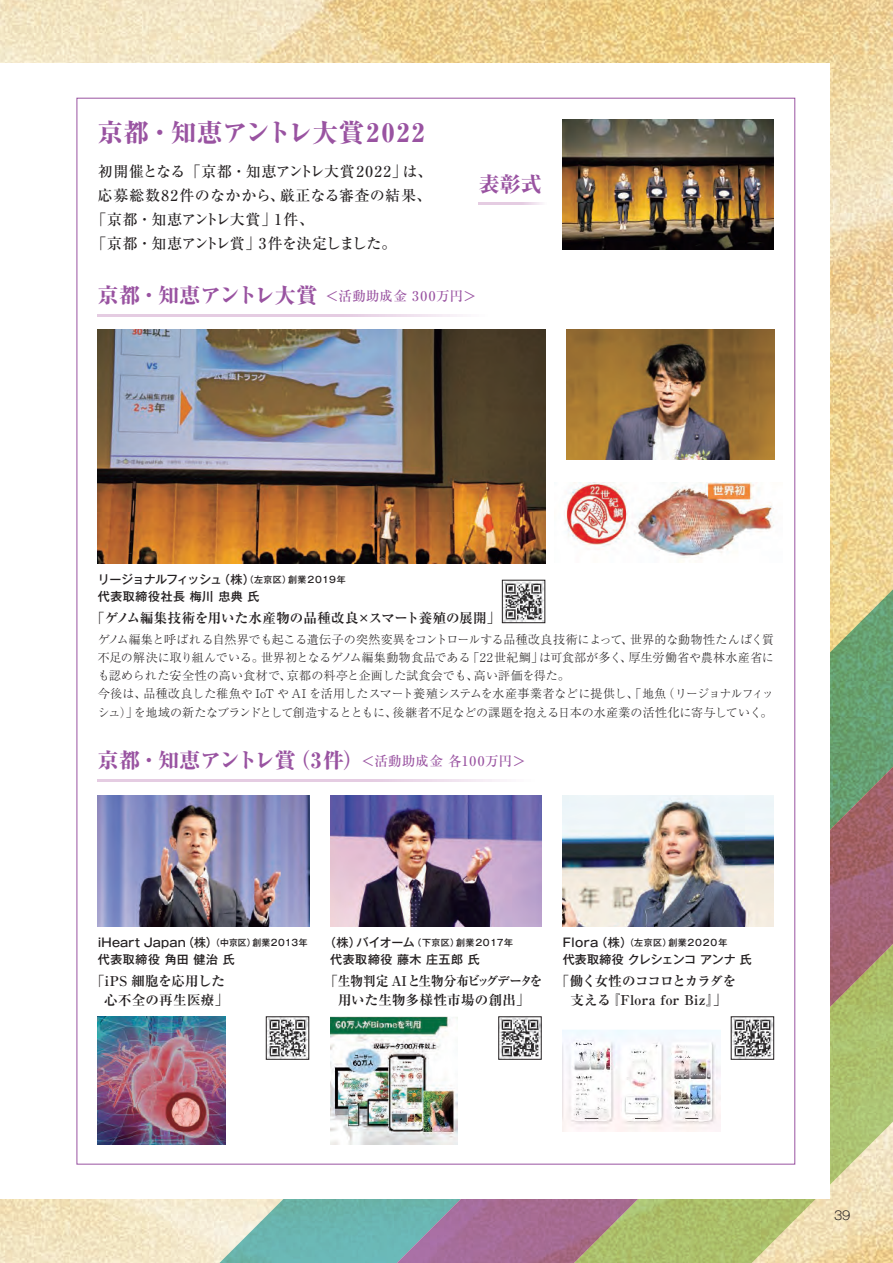
<style>
.page{position:relative;width:893px;height:1263px;background:#fff}
.page>*{position:absolute;margin:0;border:0;box-sizing:border-box;transform-origin:0 0}
.t1{font:800 25.5px "Ryumin Pr 6 N";letter-spacing:.015em;color:#9953a1}
.t2{font:800 21px "Ryumin Pr 6 N";color:#9953a1}
.t3{font:500 15px "Ryumin Pr 6 N";letter-spacing:.05em;color:#231f20}
.t4{font:500 15px "Ryumin Pr 6 N";letter-spacing:-.045em;color:#231f20}
.t5{font:500 15px "Ryumin Pr 6 N";letter-spacing:-.04em;color:#231f20}
.t6{font:700 13.5px/19.5px "Ryumin Pr 6 N";color:#231f20;text-align:center}
.t7{font:500 13.5px "Ryumin Pr 6 N";letter-spacing:.025em;color:#9953a1}
.t8{font:700 13.5px/19.5px "Ryumin Pr 6 N";letter-spacing:.02em;color:#231f20;text-align:right}
.t9{font:300 12px/18.1px "Ryumin Pr 6 N";letter-spacing:-.005em;color:#231f20}
.t10{font:500 12px/16.5px "Gothic MB101 Pr 6 N";letter-spacing:-.03em;color:#231f20}
.t11{font:500 12px/16.5px "Gothic MB101 Pr 6 N";letter-spacing:.02em;color:#231f20}
.t12{font:500 12px "Gothic MB101 Pr 6 N";letter-spacing:-.02em;color:#231f20}
.t13{font:500 12px "Gothic MB101 Pr 6 N";letter-spacing:.045em;color:#231f20}
.t14{font:300 12px "Gothic MB101 Pr 6 N";color:#231f20}
.t15{font:500 9px "Gothic MB101 Pr 6 N";letter-spacing:.055em;color:#231f20}
.t16{font:500 9px "Gothic MB101 Pr 6 N";letter-spacing:.09em;color:#231f20}
.s1{font-weight:800;font-size:21px}
.s2{font-size:9px}
.s3{font-weight:500;font-size:13.5px}
.s4{font-size:12px}
</style>
<div class="page">
<img style="left:0;top:0;width:893px;height:1263px">
<svg style="left:148px;top:570px;width:745px;height:693px;background:#d4d5ac"></svg>
<svg style="left:237px;top:658px;width:656px;height:605px;background:#78b195"></svg>
<svg style="left:325px;top:747px;width:568px;height:516px;background:#b2ae95"></svg>
<div style="left:0;top:64px;width:829px;height:1135px;background:#fff"></div>
<img style="left:562px;top:119px;width:212px;height:131px">
<img style="left:98px;top:329px;width:447px;height:234px">
<img style="left:566px;top:329px;width:209px;height:131px">
<img style="left:98px;top:796px;width:211px;height:130px">
<img style="left:563px;top:796px;width:211px;height:130px">
<svg style="left:98px;top:315px;width:365px;height:2px"></svg>
<svg style="left:98px;top:780px;width:409px;height:2px"></svg>
<img style="left:268px;top:1018px;width:39px;height:39px">
<div style="left:266px;top:1016px;width:43px;height:43px;border:1px solid #231f20"></div>
<img style="left:98px;top:1016px;width:127px;height:128px">
<img style="left:500px;top:1018px;width:39px;height:39px">
<div style="left:498px;top:1016px;width:43px;height:43px;border:1px solid #231f20"></div>
<img style="left:330px;top:1016px;width:128px;height:128px">
<img style="left:733px;top:1018px;width:39px;height:39px">
<div style="left:731px;top:1016px;width:43px;height:43px;border:1px solid #231f20"></div>
<img style="left:563px;top:1030px;width:157px;height:101px">
<svg style="left:479px;top:202px;width:64px;height:3px"></svg>
<img style="left:564px;top:482px;width:210px;height:76px">
<img style="left:504px;top:582px;width:39px;height:39px">
<div style="left:502px;top:580px;width:43px;height:43px;border:1px solid #231f20"></div>
<img style="left:330px;top:796px;width:211px;height:130px">
<h1 class="t1" style="left:98px;top:112px;width:328px">京都・知恵アントレ大賞2022</h1>
<p class="t3" style="left:98px;top:160px;width:336px">初開催となる「京都・知恵アントレ大賞2022」は、</p>
<p class="t3" style="left:98px;top:184px;width:335px">応募総数82件のなかから、厳正なる審査の結果、</p>
<p class="t5" style="left:91px;top:208px;width:224px">「京都・知恵アントレ大賞」1件、</p>
<p class="t4" style="left:91px;top:232px;width:307px">「京都・知恵アントレ賞」3件を決定しました。</p>
<p class="t7" style="left:98px;top:285px;width:380px"><span class="s1">京都・知恵アントレ大賞</span> ＜活動助成金 300万円＞</p>
<h2 class="t2" style="left:479px;top:167px;width:65px">表彰式</h2>
<p class="t10" style="left:98px;top:571px;width:250px">リージョナルフィッシュ（株）<span class="s2">（左京区）創業2019年</span>代表取締役社長 梅川 忠典 氏</p>
<p class="t6" style="left:91px;top:607px;width:411px">「ゲノム編集技術を用いた水産物の品種改良×スマート養殖の展開」</p>
<p class="t9" style="left:98px;top:630px;width:678px">ゲノム編集と呼ばれる自然界でも起こる遺伝子の突然変異をコントロールする品種改良技術によって、世界的な動物性たんぱく質不足の解決に取り組んでいる。世界初となるゲノム編集動物食品である「22世紀鯛」は可食部が多く、厚生労働省や農林水産省にも認められた安全性の高い食材で、京都の料亭と企画した試食会でも、高い評価を得た。<br>今後は、品種改良した稚魚や IoT や AI を活用したスマート養殖システムを水産事業者などに提供し、「地魚（リージョナルフィッシュ）」を地域の新たなブランドとして創造するとともに、後継者不足などの課題を抱える日本の水産業の活性化に寄与していく。</p>
<h2 class="t2" style="left:98px;top:744px;width:429px">京都・知恵アントレ賞（3件）<span class="s3">＜活動助成金 各100万円＞</span></h2>
<p class="t11" style="left:98px;top:934px;width:211px">iHeart Japan（株）<span class="s2">（中京区）創業2013年</span>代表取締役 角田 健治 氏</p>
<p class="t8" style="left:91px;top:970px;width:139px">「iPS 細胞を応用した心不全の再生医療」</p>
<p class="t15" style="left:324px;top:935px;width:190px"><span class="s4">（株）バイオーム</span>（下京区）創業2017年</p>
<p class="t13" style="left:330px;top:949px;width:151px">代表取締役 藤木 庄五郎 氏</p>
<p class="t6" style="left:324px;top:970px;width:220px">「生物判定 AIと生物分布ビッグデータを用いた生物多様性市場の創出」</p>
<p class="t16" style="left:563px;top:935px;width:166px"><span class="s4">Flora（株）</span>（左京区）創業2020年</p>
<p class="t12" style="left:563px;top:949px;width:191px">代表取締役 クレシェンコ アンナ 氏</p>
<p class="t6" style="left:556px;top:970px;width:182px">「働く女性のココロとカラダを支える『Flora for Biz』」</p>
<p class="t14" style="left:834px;top:1206px;width:18px">39</p>
</div>
